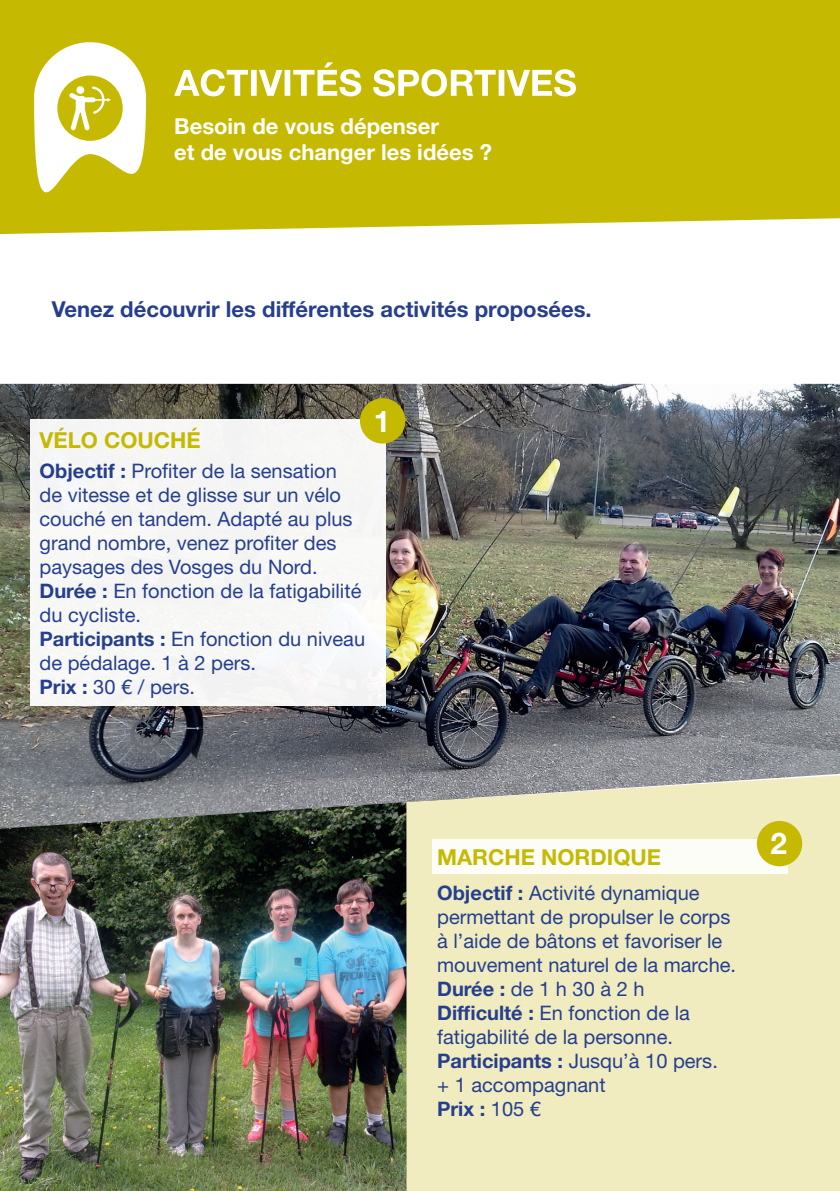
<style>
.page{position:relative;width:840px;height:1191px;background:#fff}
.page>*{position:absolute;margin:0;border:0;box-sizing:border-box;transform-origin:0 0}
.t1{font:700 30px "Helvetica Neue LT Std";color:#fff}
.t2{font:700 22px "Helvetica Neue LT Std";color:#253f8e}
.t3{font:700 22px/26.4px "Helvetica Neue LT Std";color:#fff}
.t4{font:700 22px "Helvetica Neue LT Std";color:#c6b901}
.t5{font:20px/24px "Helvetica Neue LT Std";color:#253f8e}
.s1{font-weight:700}
</style>
<div class="page">
<img style="left:0;top:828px;width:406px;height:363px">
<img style="left:0;top:384px;width:839px;height:444px">
<div style="left:0;top:0;width:839px;height:234px;background:#c6b901"></div>
<svg style="left:34px;top:42px;width:112px;height:192px"></svg>
<svg style="left:174px;top:62px;width:401px;height:34px"></svg>
<div style="left:30px;top:419px;width:355px;height:286px;background:#f6f6f6"></div>
<div style="left:360px;top:398px;width:45px;height:45px;background:#c6b901;border-radius:50%"></div>
<div style="left:406px;top:775px;width:433px;height:416px;background:#f0ecc0"></div>
<div style="left:432px;top:839px;width:355px;height:34px;background:#fdfdf8"></div>
<div style="left:756px;top:821px;width:45px;height:45px;background:#c6b901;border-radius:50%"></div>
<p class="t3" style="left:174px;top:112px;width:319px">Besoin de vous dépenser<br>et de vous changer les idées ?</p>
<p class="t2" style="left:52px;top:295px;width:541px">Venez découvrir les différentes activités proposées.</p>
<p class="t4" style="left:40px;top:426px;width:162px">VÉLO COUCHÉ</p>
<p class="t5" style="left:40px;top:458px;width:327px"><span class="s1">Objectif :</span> Profiter de la sensation<br>de vitesse et de glisse sur un vélo couché en tandem. Adapté au plus grand nombre, venez profiter des paysages des Vosges du Nord.<br><span class="s1">Durée :</span> En fonction de la fatigabilité du cycliste.<br><span class="s1">Participants :</span> En fonction du niveau de pédalage. 1 à 2 pers.<br><span class="s1">Prix :</span> 30 € / pers.</p>
<h1 class="t1" style="left:373px;top:402px;width:18px">1</h1>
<p class="t4" style="left:437px;top:843px;width:225px">MARCHE NORDIQUE</p>
<p class="t5" style="left:437px;top:881px;width:300px"><span class="s1">Objectif :</span> Activité dynamique permettant de propulser le corps à l’aide de bâtons et favoriser le mouvement naturel de la marche.<br><span class="s1">Durée :</span> de 1 h 30 à 2 h<br><span class="s1">Difficulté :</span> En fonction de la fatigabilité de la personne.<br><span class="s1">Participants :</span> Jusqu’à 10 pers.<br>+ 1 accompagnant<br><span class="s1">Prix :</span> 105 €</p>
<h1 class="t1" style="left:770px;top:825px;width:18px">2</h1>
</div>
